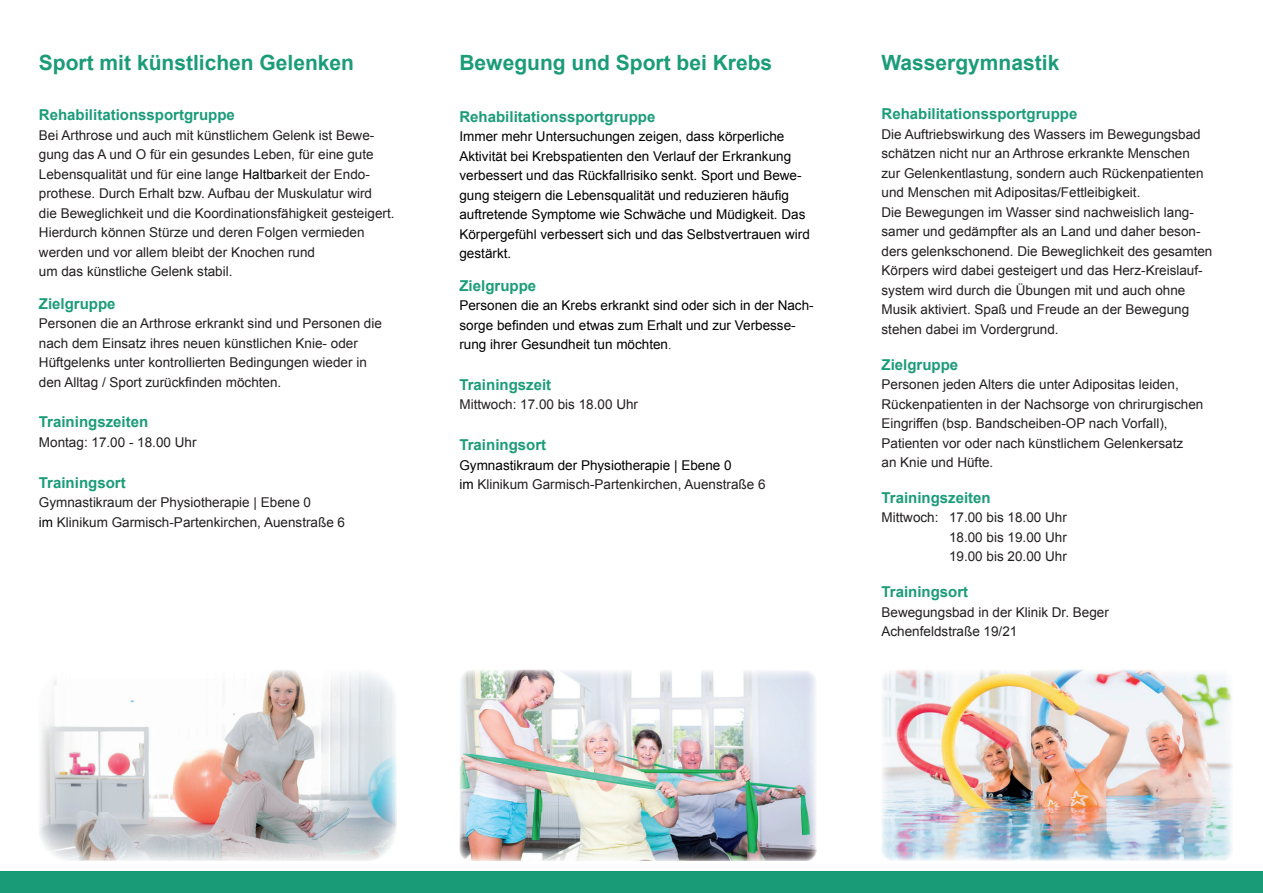
<style>
.page{position:relative;width:1263px;height:893px;background:#fff}
.page>*{position:absolute;margin:0;border:0;box-sizing:border-box;transform-origin:0 0}
.t1{font:700 21px "Arial";color:#1b9c79}
.t2{font:700 15px "Arial";color:#1b9c79}
.t3{font:13.5px/19.5px "Arial";color:#231f20}
.t4{font:13.5px/19.5px "Arial";color:#000}
.s1{color:#000}
.s2{font-family:"Times New Roman"}
</style>
<div class="page">
<div style="left:0;top:872px;width:1263px;height:21px;background:#199b78"></div>
<img style="left:39px;top:670px;width:357px;height:191px">
<img style="left:459px;top:669px;width:358px;height:192px">
<img style="left:882px;top:669px;width:351px;height:192px">
<h1 class="t1" style="left:39px;top:49px;width:317px">Sport mit künstlichen Gelenken</h1>
<p class="t2" style="left:39px;top:105px;width:197px">Rehabilitationssportgruppe</p>
<p class="t3" style="left:39px;top:125px;width:357px">Bei Arthrose und auch mit künstlichem Gelenk ist Bewe&shy;gung das A und O für ein gesundes Leben, für eine gute Lebensqualität und für eine lange <span class="s1">Haltba</span>rkeit der Endo&shy;prothese. Durch Erhalt bzw. Aufbau der Muskulatur wird<br>die Beweglichkeit und die Koordinationsfähigkeit gesteigert.<br>Hierdurch können Stürze und deren Folgen vermieden werden und vor allem bleibt der Knochen rund<br>um das künstliche Gelenk stabil.</p>
<p class="t2" style="left:39px;top:293px;width:78px">Zielgruppe</p>
<p class="t3" style="left:39px;top:314px;width:344px">Personen die an Arthrose erkrankt sind und Personen die nach dem Einsatz ihres neuen künstlichen Knie- oder Hüftgelenks unter kontrollierten Bedingungen wieder in den Alltag / Sport zurückfinden möchten.</p>
<p class="t2" style="left:39px;top:412px;width:111px">Trainingszeiten</p>
<p class="t3" style="left:39px;top:432px;width:159px">Montag: 17.00 - 18.00 Uhr</p>
<p class="t2" style="left:39px;top:472px;width:88px">Trainingsort</p>
<p class="t3" style="left:39px;top:493px;width:308px">Gymnastikraum der Physiotherapie | Ebene 0<br><span class="s1">im</span> Klinikum Garmisch-Partenkirchen, Auenstraße 6</p>
<h1 class="t1" style="left:459px;top:49px;width:314px">Bewegung und Sport bei Krebs</h1>
<p class="t2" style="left:459px;top:106px;width:197px">Rehabilitationssportgruppe</p>
<p class="t4" style="left:459px;top:127px;width:352px">Immer mehr Untersuchungen zeigen, dass körperliche Aktivität bei Krebspatienten den Verlauf der Erkrankung verbessert und das Rückfallrisiko senkt. Sport und Bewe&shy;gung steigern die Lebensqualität und reduzieren häufig auftretende Symptome wie Schwäche und Müdigkeit. Das Körpergefühl verbessert sich und das Selbstvertrauen wird gestärkt.</p>
<p class="t2" style="left:459px;top:275px;width:78px">Zielgruppe</p>
<p class="t4" style="left:459px;top:296px;width:356px">Personen die an Krebs erkrankt sind oder sich in der Nach&shy;sorge befinden und etwas zum Erhalt und zur Verbesse&shy;rung ihrer Gesundheit tun möchten<span class="s2">.</span></p>
<p class="t2" style="left:459px;top:374px;width:93px">Trainingszeit</p>
<p class="t3" style="left:459px;top:395px;width:180px">Mittwoch: 17.00 bis 18.00 Uhr</p>
<p class="t2" style="left:459px;top:435px;width:88px">Trainingsort</p>
<p class="t3" style="left:459px;top:455px;width:308px"><span class="s1">Gymnastikraum der Physiotherapie | Ebene 0<br>im</span> Klinikum Garmisch-Partenkirchen, Auenstraße 6</p>
<h1 class="t1" style="left:881px;top:49px;width:179px">Wassergymnastik</h1>
<p class="t2" style="left:881px;top:104px;width:197px">Rehabilitationssportgruppe</p>
<p class="t3" style="left:881px;top:125px;width:332px">Die Auftriebswirkung des Wassers im Bewegungsbad schätzen nicht nur an Arthrose erkrankte Menschen<br>zur Gelenkentlastung, sondern auch Rückenpatienten und Menschen mit Adipositas/Fettleibigkeit.<br>Die Bewegungen im Wasser sind nachweislich lang&shy;samer und gedämpfter als an Land und daher beson&shy;ders gelenkschonend. Die Beweglichkeit des gesamten Körpers wird dabei gesteigert und das Herz-Kreislauf&shy;system wird durch die Übungen mit und auch ohne Musik aktiviert. Spaß und Freude an der Bewegung stehen dabei im Vordergrund.</p>
<p class="t2" style="left:881px;top:354px;width:78px">Zielgruppe</p>
<p class="t3" style="left:881px;top:375px;width:323px">Personen jeden Alters die unter Adipositas leiden, Rückenpatienten in der Nachsorge von chrirurgischen Eingriffen (bsp. Bandscheiben-OP nach Vorfall), Patienten vor oder nach künstlichem Gelenkersatz<br>an Knie und Hüfte.</p>
<p class="t2" style="left:881px;top:487px;width:111px">Trainingszeiten</p>
<p class="t3" style="left:949px;top:508px;width:119px;text-align:justify;text-indent:-68px">Mittwoch: 17.00 bis 18.00 Uhr 18.00 bis 19.00 Uhr 19.00 bis 20.00 Uhr</p>
<p class="t2" style="left:881px;top:582px;width:88px">Trainingsort</p>
<p class="t3" style="left:881px;top:602px;width:229px">Bewegungsbad in der Klinik Dr. Beger<br>Achenfeldstraße 19/21</p>
</div>
